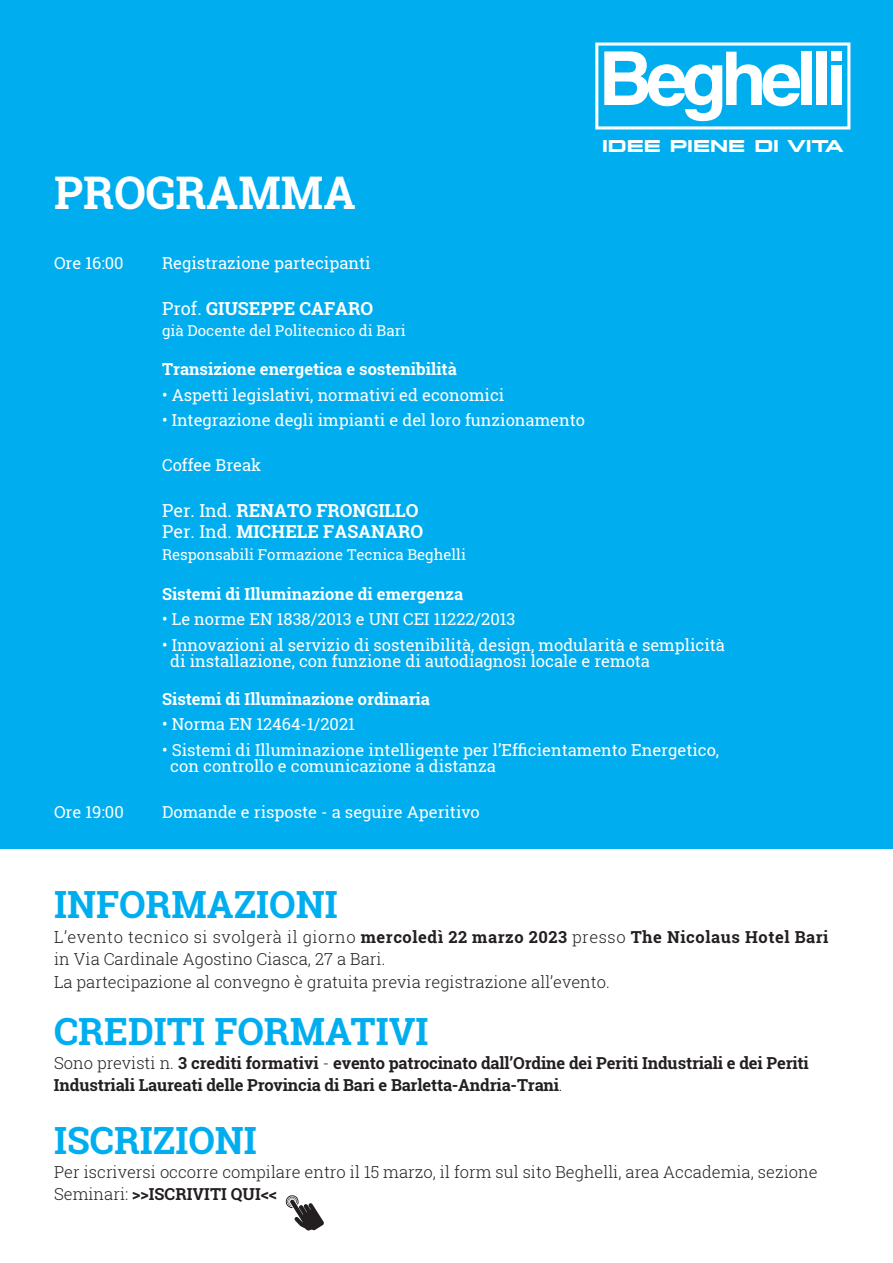
<style>
.page{position:relative;width:893px;height:1263px;background:#fff}
.page>*{position:absolute;margin:0;border:0;box-sizing:border-box;transform-origin:0 0}
.t1{font:700 45px "Roboto Slab";color:#fff}
.t2{font:700 37.5px "Roboto Slab";color:#00aeef}
.t3{font:700 18px/21.6px "Roboto Slab";color:#fff}
.t4{font:17.1px "Future Tense";color:#fff}
.t5{font:16.5px/16.5px "Roboto Slab";color:#fff}
.t6{font:300 16.5px/22.5px "Roboto Slab";color:#231f20}
.t7{font:700 16.5px/22.5px "Roboto Slab";letter-spacing:-.01em;color:#231f20}
.t8{font:700 16.5px "Roboto Slab";color:#fff}
.t9{font:15px "Roboto Slab";color:#fff}
.s1{font-weight:400}
.s2{font-weight:700}
.s3{font-weight:300}
</style>
<div class="page">
<div style="left:0;top:0;width:893px;height:849px;background:#00aeef"></div>
<svg style="left:595px;top:43px;width:255px;height:86px"></svg>
<svg style="left:285px;top:1195px;width:39px;height:36px"></svg>
<h1 class="t1" style="left:54px;top:161px;width:303px">PROGRAMMA</h1>
<p class="t4" style="left:602px;top:134px;width:243px">IDEE PIENE DI VITA</p>
<p class="t5" style="left:54px;top:255px;width:71px">Ore 16:00</p>
<p class="t5" style="left:162px;top:255px;width:210px">Registrazione partecipanti</p>
<p class="t3" style="left:162px;top:297px;width:213px"><span class="s1">Prof.</span> GIUSEPPE CAFARO</p>
<p class="t9" style="left:162px;top:320px;width:245px">già Docente del Politecnico di Bari</p>
<p class="t8" style="left:162px;top:358px;width:296px">Transizione energetica e sostenibilità</p>
<p class="t5" style="left:162px;top:386px;width:344px">• Aspetti legislativi, normativi ed economici</p>
<p class="t5" style="left:162px;top:412px;width:424px">• Integrazione degli impianti e del loro funzionamento</p>
<p class="t5" style="left:162px;top:457px;width:101px">Coffee Break</p>
<p class="t3" style="left:162px;top:499px;width:263px"><span class="s1">Per. Ind.</span> RENATO FRONGILLO<br><span class="s1">Per. Ind.</span> MICHELE FASANARO</p>
<p class="t9" style="left:162px;top:544px;width:305px">Responsabili Formazione Tecnica Beghelli</p>
<p class="t8" style="left:162px;top:582px;width:303px">Sistemi di Illuminazione di emergenza</p>
<p class="t5" style="left:162px;top:611px;width:355px">• Le norme EN 1838/2013 e UNI CEI 11222/2013</p>
<p class="t5" style="left:170px;top:636px;width:556px;text-indent:-8px">• Innovazioni al servizio di sostenibilità, design, modularità e semplicità di installazione, con funzione di autodiagnosi locale e remota</p>
<p class="t8" style="left:162px;top:688px;width:269px">Sistemi di Illuminazione ordinaria</p>
<p class="t5" style="left:162px;top:716px;width:194px">• Norma EN 12464-1/2021</p>
<p class="t5" style="left:170px;top:741px;width:550px;text-indent:-8px">• Sistemi di Illuminazione intelligente per l’Efficientamento Energetico, con controllo e comunicazione a distanza</p>
<p class="t5" style="left:54px;top:803px;width:71px">Ore 19:00</p>
<p class="t5" style="left:162px;top:803px;width:319px">Domande e risposte - a seguire Aperitivo</p>
<h2 class="t2" style="left:54px;top:879px;width:285px">INFORMAZIONI</h2>
<p class="t6" style="left:54px;top:925px;width:776px">L’evento tecnico si svolgerà il giorno <span class="s2">mercoledì 22 marzo 2023</span> presso <span class="s2">The Nicolaus Hotel Bari </span>in Via Cardinale Agostino Ciasca, 27 a Bari.<br>La partecipazione al convegno è gratuita previa registrazione all’evento.</p>
<h2 class="t2" style="left:54px;top:1005px;width:376px">CREDITI FORMATIVI</h2>
<p class="t7" style="left:54px;top:1051px;width:756px"><span class="s3">Sono previsti n.</span> 3 crediti formativi <span class="s3">-</span> evento patrocinato dall’Ordine dei Periti Industriali e dei Periti<br>Industriali Laureati delle Provincia di Bari e Barletta-Andria-Trani<span class="s3">.</span></p>
<h2 class="t2" style="left:54px;top:1115px;width:204px">ISCRIZIONI</h2>
<p class="t6" style="left:54px;top:1160px;width:765px">Per iscriversi occorre compilare entro il 15 marzo, il form sul sito Beghelli, area Accademia, sezione<br>Seminari: <span class="s2">&gt;&gt;ISCRIVITI QUI&lt;&lt;</span></p>
</div>
